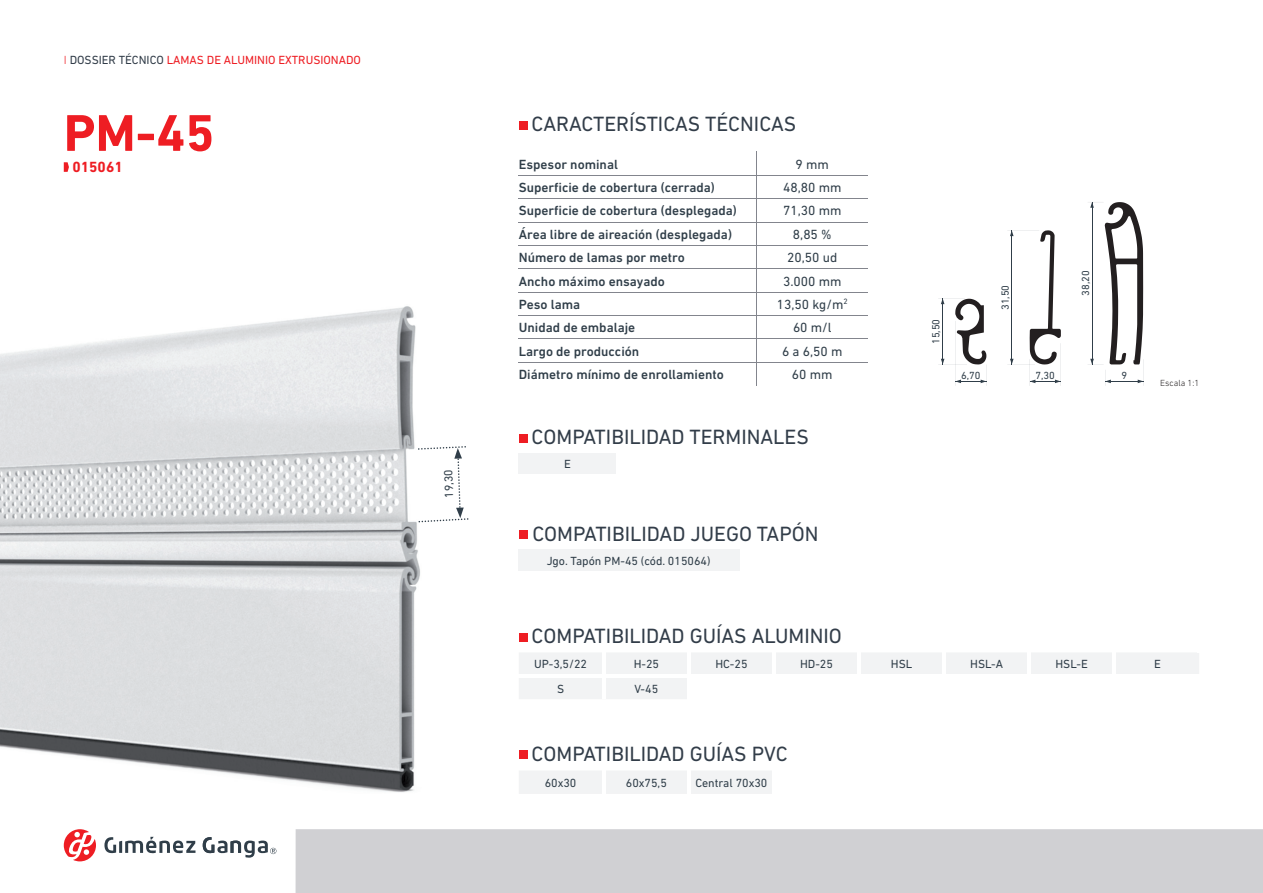
<style>
.page{position:relative;width:1263px;height:893px;background:#fff}
.page>*{position:absolute;margin:0;border:0;box-sizing:border-box;transform-origin:0 0}
.t1{font:700 52.5px "DIN Next LT Pro";color:#ee1d23}
.t2{font:21px "DIN Next LT Pro";color:#323d49}
.t3{font:700 15px "DIN Next LT Pro";color:#ee1d23}
.t4{font:500 13.5px "DIN Next LT Pro";color:#303e49}
.t5{font:13.5px "DIN Next LT Pro";color:#303e49}
.t6{font:12px "DIN Next LT Pro";color:#303e49}
.t7{font:12px "DIN Next LT Pro";color:#ee1d23}
.t8{font:10.5px "DIN Next LT Pro";color:#303e49}
.t9{font:300 9px "DIN Next LT Pro";color:#231f20}
.s1{font-weight:300}
.s2{color:#323d49}
.s3{font-size:11.25px;color:#fff}
</style>
<div class="page">
<div style="left:296px;top:829px;width:967px;height:64px;background:#d0d0d3"></div>
<svg style="left:64px;top:829px;width:32px;height:32px"></svg>
<svg style="left:104px;top:836px;width:91px;height:18px"></svg>
<svg style="left:203px;top:837px;width:73px;height:21px"></svg>
<svg style="left:64px;top:162px;width:5px;height:10px"></svg>
<div style="left:519px;top:771px;width:253px;height:23px;background:#f2f3f4"></div>
<hr style="left:602px;top:770px;width:3px;height:24px;background:#fff">
<hr style="left:687px;top:770px;width:3px;height:24px;background:#fff">
<div style="left:519px;top:751px;width:8px;height:8px;background:#ee1d23"></div>
<svg style="left:519px;top:653px;width:680px;height:46px"></svg>
<hr style="left:602px;top:652px;width:3px;height:22px;background:#fff">
<hr style="left:687px;top:652px;width:3px;height:22px;background:#fff">
<hr style="left:772px;top:652px;width:3px;height:22px;background:#fff">
<hr style="left:857px;top:652px;width:3px;height:22px;background:#fff">
<hr style="left:942px;top:652px;width:3px;height:22px;background:#fff">
<hr style="left:1027px;top:652px;width:3px;height:22px;background:#fff">
<hr style="left:1113px;top:652px;width:3px;height:22px;background:#fff">
<hr style="left:519px;top:674px;width:85px;height:3px;background:#fff">
<hr style="left:604px;top:674px;width:85px;height:3px;background:#fff">
<hr style="left:602px;top:677px;width:3px;height:22px;background:#fff">
<hr style="left:689px;top:674px;width:85px;height:3px;background:#fff">
<hr style="left:687px;top:677px;width:3px;height:21px;background:#fff">
<hr style="left:774px;top:674px;width:85px;height:3px;background:#fff">
<hr style="left:772px;top:677px;width:3px;height:21px;background:#fff">
<hr style="left:859px;top:674px;width:85px;height:3px;background:#fff">
<hr style="left:857px;top:677px;width:3px;height:21px;background:#fff">
<hr style="left:944px;top:674px;width:85px;height:3px;background:#fff">
<hr style="left:942px;top:677px;width:3px;height:21px;background:#fff">
<hr style="left:1029px;top:674px;width:85px;height:3px;background:#fff">
<hr style="left:1027px;top:677px;width:3px;height:21px;background:#fff">
<hr style="left:1114px;top:674px;width:85px;height:3px;background:#fff">
<hr style="left:1113px;top:677px;width:3px;height:21px;background:#fff">
<hr style="left:687px;top:698px;width:87px;height:3px;background:#fff">
<hr style="left:774px;top:698px;width:85px;height:3px;background:#fff">
<hr style="left:859px;top:698px;width:85px;height:3px;background:#fff">
<hr style="left:944px;top:698px;width:85px;height:3px;background:#fff">
<hr style="left:1029px;top:698px;width:85px;height:3px;background:#fff">
<hr style="left:1114px;top:698px;width:85px;height:3px;background:#fff">
<div style="left:519px;top:633px;width:8px;height:8px;background:#ee1d23"></div>
<div style="left:519px;top:453px;width:99px;height:23px;background:#f2f3f4"></div>
<hr style="left:616px;top:453px;width:3px;height:22px;background:#fff">
<hr style="left:519px;top:475px;width:99px;height:3px;background:#fff">
<div style="left:519px;top:434px;width:8px;height:8px;background:#ee1d23"></div>
<hr style="left:519px;top:175px;width:238px;height:1px;background:#83858d">
<hr style="left:519px;top:198px;width:238px;height:1px;background:#83858d">
<hr style="left:519px;top:222px;width:238px;height:1px;background:#83858d">
<hr style="left:519px;top:245px;width:238px;height:1px;background:#83858d">
<hr style="left:519px;top:269px;width:238px;height:1px;background:#83858d">
<hr style="left:519px;top:292px;width:238px;height:1px;background:#83858d">
<hr style="left:519px;top:315px;width:238px;height:1px;background:#83858d">
<hr style="left:519px;top:339px;width:238px;height:1px;background:#83858d">
<hr style="left:757px;top:175px;width:110px;height:1px;background:#83858d">
<hr style="left:757px;top:198px;width:110px;height:1px;background:#83858d">
<hr style="left:757px;top:222px;width:110px;height:1px;background:#83858d">
<hr style="left:757px;top:245px;width:110px;height:1px;background:#83858d">
<hr style="left:757px;top:269px;width:110px;height:1px;background:#83858d">
<hr style="left:757px;top:292px;width:110px;height:1px;background:#83858d">
<hr style="left:757px;top:315px;width:110px;height:1px;background:#83858d">
<hr style="left:757px;top:339px;width:110px;height:1px;background:#83858d">
<hr style="left:519px;top:362px;width:238px;height:1px;background:#83858d">
<hr style="left:757px;top:362px;width:110px;height:1px;background:#83858d">
<div style="left:519px;top:121px;width:8px;height:9px;background:#ee1d23"></div>
<img style="left:0;top:306px;width:420px;height:486px">
<svg style="left:418px;top:446px;width:50px;height:76px"></svg>
<hr style="left:1092px;top:202px;width:1px;height:162px;background:#303e49">
<svg style="left:1090px;top:202px;width:4px;height:6px"></svg>
<hr style="left:1105px;top:381px;width:38px;height:1px;background:#303e49">
<svg style="left:1105px;top:202px;width:38px;height:162px"></svg>
<hr style="left:1012px;top:230px;width:1px;height:134px;background:#303e49">
<svg style="left:1010px;top:230px;width:3px;height:6px"></svg>
<hr style="left:1030px;top:381px;width:31px;height:1px;background:#303e49">
<svg style="left:1029px;top:230px;width:32px;height:134px"></svg>
<svg style="left:955px;top:299px;width:31px;height:65px"></svg>
<hr style="left:943px;top:298px;width:1px;height:66px;background:#303e49">
<svg style="left:941px;top:298px;width:3px;height:6px"></svg>
<svg style="left:941px;top:359px;width:3px;height:5px"></svg>
<hr style="left:955px;top:381px;width:31px;height:1px;background:#303e49">
<div style="left:519px;top:550px;width:221px;height:21px;background:#f2f3f4"></div>
<div style="left:519px;top:530px;width:8px;height:9px;background:#ee1d23"></div>
<p class="t7" style="left:64px;top:53px;width:299px"><span class="s1">I</span> <span class="s2">DOSSIER TÉCNICO</span> LAMAS DE ALUMINIO EXTRUSIONADO</p>
<h1 class="t1" style="left:64px;top:102px;width:152px">PM-45</h1>
<p class="t3" style="left:73px;top:158px;width:52px">015061</p>
<p class="t6" style="left:442px;top:498px;width:30px;rotate:-92deg">19,30</p>
<h2 class="t2" style="left:532px;top:112px;width:266px">CARACTERÍSTICAS TÉCNICAS</h2>
<p class="t4" style="left:519px;top:156px;width:101px">Espesor nominal</p>
<p class="t5" style="left:796px;top:156px;width:35px">9 mm</p>
<p class="t4" style="left:519px;top:180px;width:197px">Superficie de cobertura (cerrada)</p>
<p class="t5" style="left:783px;top:180px;width:60px">48,80 mm</p>
<p class="t4" style="left:519px;top:203px;width:219px">Superficie de cobertura (desplegada)</p>
<p class="t5" style="left:783px;top:203px;width:60px">71,30 mm</p>
<p class="t4" style="left:519px;top:226px;width:215px">Área libre de aireación (desplegada)</p>
<p class="t5" style="left:793px;top:226px;width:40px">8,85 %</p>
<p class="t4" style="left:519px;top:250px;width:168px">Número de lamas por metro</p>
<p class="t5" style="left:787px;top:250px;width:52px">20,50 ud</p>
<p class="t4" style="left:519px;top:273px;width:148px">Ancho máximo ensayado</p>
<p class="t5" style="left:783px;top:273px;width:60px">3.000 mm</p>
<p class="t4" style="left:519px;top:296px;width:63px">Peso lama</p>
<p class="t5" style="left:777px;top:297px;width:72px">13,50 kg/m<sup>2</sup></p>
<p class="t4" style="left:519px;top:320px;width:118px">Unidad de embalaje</p>
<p class="t5" style="left:793px;top:320px;width:40px">60 m/l</p>
<p class="t4" style="left:519px;top:343px;width:122px">Largo de producción</p>
<p class="t5" style="left:782px;top:343px;width:62px">6 a 6,50 m</p>
<p class="t4" style="left:519px;top:367px;width:207px">Diámetro mínimo de enrollamiento</p>
<p class="t5" style="left:792px;top:367px;width:42px">60 mm</p>
<h2 class="t2" style="left:532px;top:424px;width:279px">COMPATIBILIDAD TERMINALES</h2>
<p class="t6" style="left:564px;top:457px;width:8px">E</p>
<h2 class="t2" style="left:532px;top:521px;width:288px">COMPATIBILIDAD JUEGO TAPÓN</h2>
<p class="t6" style="left:547px;top:554px;width:165px">Jgo. Tapón PM-45 (cód. 015064)</p>
<p class="t8" style="left:930px;top:344px;width:27px;rotate:-90deg">15,50</p>
<p class="t8" style="left:961px;top:369px;width:21px">6,70</p>
<p class="t8" style="left:999px;top:310px;width:27px;rotate:-90deg">31,50</p>
<p class="t8" style="left:1035px;top:369px;width:21px">7,30</p>
<p class="t8" style="left:1079px;top:296px;width:27px;rotate:-90deg">38,20</p>
<p class="t8" style="left:1121px;top:369px;width:7px">9</p>
<p class="t9" style="left:1160px;top:378px;width:40px">Escala 1:1</p>
<h2 class="t2" style="left:532px;top:624px;width:312px">COMPATIBILIDAD GUÍAS ALUMINIO</h2>
<p class="t6" style="left:534px;top:657px;width:55px">UP-3,5/22</p>
<p class="t6" style="left:634px;top:657px;width:27px">H-25</p>
<p class="t6" style="left:715px;top:657px;width:34px">HC-25</p>
<p class="t6" style="left:800px;top:657px;width:34px">HD-25</p>
<p class="t6" style="left:891px;top:657px;width:23px">HSL</p>
<p class="t6" style="left:970px;top:657px;width:34px">HSL-A</p>
<p class="t6" style="left:1055px;top:657px;width:34px">HSL-E</p>
<p class="t6" style="left:1154px;top:657px;width:8px">E</p>
<p class="t6" style="left:557px;top:682px;width:9px">S</p>
<p class="t6" style="left:635px;top:682px;width:25px">V-45</p>
<h2 class="t2" style="left:532px;top:742px;width:297px">COMPATIBILIDAD GUÍAS PVC <span class="s3">COMPA</span></h2>
<p class="t6" style="left:545px;top:776px;width:33px">60x30</p>
<p class="t6" style="left:626px;top:776px;width:43px">60x75,5</p>
<p class="t6" style="left:695px;top:776px;width:74px">Central 70x30</p>
</div>
